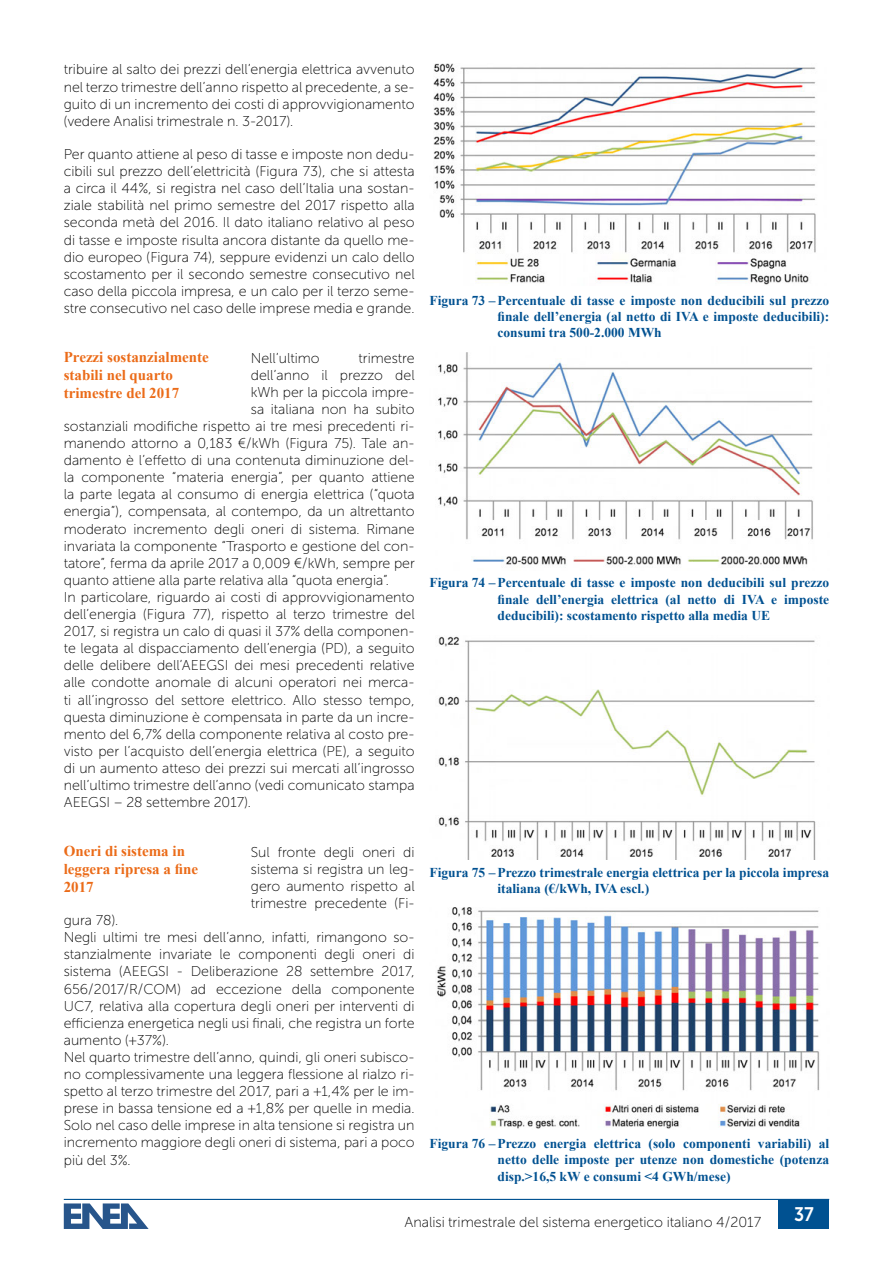
<style>
.page{position:relative;width:893px;height:1263px;background:#fff}
.page>*{position:absolute;margin:0;border:0;box-sizing:border-box;transform-origin:0 0}
.t1{font:19.5px "Museo Sans Cyrl 700";color:#fff;scale:.9 1}
.t2{font:700 15px/18px "Times New Roman";color:#eb6b18}
.t3{font:14.4px "Museo Sans Cyrl 100";color:#000}
.t4{font:14.25px/17.1px "Museo Sans Cyrl 100";color:#000;text-align:justify}
.t5{font:700 13.5px/16.2px "Times New Roman";color:#005191;text-align:justify}
</style>
<div class="page">
<div style="left:779px;top:1199px;width:50px;height:30px;background:#005191"></div>
<hr style="left:64px;top:1199px;width:765px;height:1px;background:#005191">
<svg style="left:64px;top:1203px;width:85px;height:26px"></svg>
<img style="left:433px;top:64px;width:383px;height:221px">
<img style="left:438px;top:352px;width:375px;height:213px">
<img style="left:438px;top:636px;width:378px;height:224px">
<img style="left:437px;top:907px;width:383px;height:222px">
<p class="t4" style="left:64px;top:61px;width:352px">tribuire al salto dei prezzi dell’energia elettrica avvenuto nel terzo trimestre dell’anno rispetto al precedente, a se&shy;guito di un incremento dei costi di approvvigionamento (vedere Analisi trimestrale n. 3-2017).</p>
<p class="t4" style="left:64px;top:146px;width:352px">Per quanto attiene al peso di tasse e imposte non dedu&shy;cibili sul prezzo dell’elettricità (Figura 73), che si attesta a circa il 44%, si registra nel caso dell’Italia una sostan&shy;ziale stabilità nel primo semestre del 2017 rispetto alla seconda metà del 2016. Il dato italiano relativo al peso di tasse e imposte risulta ancora distante da quello me&shy;dio europeo (Figura 74), seppure evidenzi un calo dello scostamento per il secondo semestre consecutivo nel caso della piccola impresa, e un calo per il terzo seme&shy;stre consecutivo nel caso delle imprese media e grande.</p>
<p class="t4" style="left:251px;top:349px;width:70px">Nell’ultimo</p>
<p class="t4" style="left:359px;top:349px;width:57px">trimestre</p>
<p class="t4" style="left:251px;top:366px;width:165px">dell’anno il prezzo del</p>
<p class="t4" style="left:251px;top:383px;width:165px">kWh per la piccola impre-</p>
<p class="t4" style="left:251px;top:401px;width:165px">sa italiana non ha subito</p>
<p class="t4" style="left:64px;top:418px;width:352px">sostanziali modifiche rispetto ai tre mesi precedenti ri-</p>
<p class="t4" style="left:64px;top:435px;width:352px">manendo attorno a 0,183 €/kWh (Figura 75). Tale an-</p>
<p class="t4" style="left:64px;top:452px;width:352px">damento è l’effetto di una contenuta diminuzione del-</p>
<p class="t4" style="left:64px;top:469px;width:352px">la componente “materia energia”, per quanto attiene</p>
<p class="t4" style="left:64px;top:486px;width:352px">la parte legata al consumo di energia elettrica (“quota</p>
<p class="t4" style="left:64px;top:503px;width:352px">energia”), compensata, al contempo, da un altrettanto</p>
<p class="t4" style="left:64px;top:520px;width:352px">moderato incremento degli oneri di sistema. Rimane</p>
<p class="t4" style="left:64px;top:537px;width:352px">invariata la componente “Trasporto e gestione del con-</p>
<p class="t4" style="left:64px;top:554px;width:353px">tatore”, ferma da aprile 2017 a 0,009 €/kWh, sempre per</p>
<p class="t4" style="left:64px;top:572px;width:327px">quanto attiene alla parte relativa alla “quota energia”.</p>
<p class="t4" style="left:64px;top:589px;width:352px">In particolare, riguardo ai costi di approvvigionamento</p>
<p class="t4" style="left:64px;top:606px;width:352px">dell’energia (Figura 77), rispetto al terzo trimestre del</p>
<p class="t4" style="left:64px;top:623px;width:352px">2017, si registra un calo di quasi il 37% della componen-</p>
<p class="t4" style="left:64px;top:640px;width:352px">te legata al dispacciamento dell’energia (PD), a seguito</p>
<p class="t4" style="left:64px;top:657px;width:352px">delle delibere dell’AEEGSI dei mesi precedenti relative</p>
<p class="t4" style="left:64px;top:674px;width:352px">alle condotte anomale di alcuni operatori nei merca-</p>
<p class="t4" style="left:64px;top:691px;width:352px">ti all’ingrosso del settore elettrico. Allo stesso tempo,</p>
<p class="t4" style="left:64px;top:708px;width:352px">questa diminuzione è compensata in parte da un incre-</p>
<p class="t4" style="left:64px;top:725px;width:352px">mento del 6,7% della componente relativa al costo pre-</p>
<p class="t4" style="left:64px;top:743px;width:352px">visto per l’acquisto dell’energia elettrica (PE), a seguito</p>
<p class="t4" style="left:64px;top:760px;width:352px">di un aumento atteso dei prezzi sui mercati all’ingrosso</p>
<p class="t4" style="left:64px;top:777px;width:352px">nell’ultimo trimestre dell’anno (vedi comunicato stampa</p>
<p class="t4" style="left:64px;top:794px;width:189px">AEEGSI – 28 settembre 2017).</p>
<p class="t4" style="left:251px;top:843px;width:165px">Sul fronte degli oneri di sistema si registra un leg&shy;gero aumento rispetto al trimestre precedente (Fi-</p>
<p class="t4" style="left:64px;top:912px;width:352px;text-align:left">gura 78).<br>Negli ultimi tre mesi dell’anno, infatti, rimangono so&shy;stanzialmente invariate le componenti degli oneri di sistema (AEEGSI - Deliberazione 28 settembre 2017, 656/2017/R/COM) ad eccezione della componente UC7, relativa alla copertura degli oneri per interventi di efficienza energetica negli usi finali, che registra un forte aumento (+37%).<br>Nel quarto trimestre dell’anno, quindi, gli oneri subisco&shy;no complessivamente una leggera flessione al rialzo ri&shy;spetto al terzo trimestre del 2017, pari a +1,4% per le im&shy;prese in bassa tensione ed a +1,8% per quelle in media.<br>Solo nel caso delle imprese in alta tensione si registra un incremento maggiore degli oneri di sistema, pari a poco più del 3%.</p>
<p class="t2" style="left:64px;top:348px;width:147px">Prezzi sostanzialmente stabili nel quarto trimestre del 2017</p>
<p class="t2" style="left:64px;top:841px;width:136px">Oneri di sistema in leggera ripresa a fine<br>2017</p>
<p class="t5" style="left:497px;top:292px;width:333px;text-indent:-68px">Figura 73 –Percentuale di tasse e imposte non deducibili sul prezzo finale dell’energia (al netto di IVA e imposte deducibili): consumi tra 500-2.000 MWh</p>
<p class="t5" style="left:497px;top:574px;width:333px;text-indent:-68px">Figura 74 –Percentuale di tasse e imposte non deducibili sul prezzo finale dell’energia elettrica (al netto di IVA e imposte deducibili): scostamento rispetto alla media UE</p>
<p class="t5" style="left:497px;top:864px;width:333px;text-indent:-68px">Figura 75 –Prezzo trimestrale energia elettrica per la piccola impresa italiana (€/kWh, IVA escl.)</p>
<p class="t5" style="left:497px;top:1135px;width:333px;text-indent:-68px">Figura 76 –Prezzo energia elettrica (solo componenti variabili) al netto delle imposte per utenze non domestiche (potenza disp.&gt;16,5 kW e consumi &lt;4 GWh/mese)</p>
<p class="t3" style="left:405px;top:1214px;width:358px">Analisi trimestrale del sistema energetico italiano 4/2017</p>
<h1 class="t1" style="left:794px;top:1204px;width:23px">37</h1>
</div>
